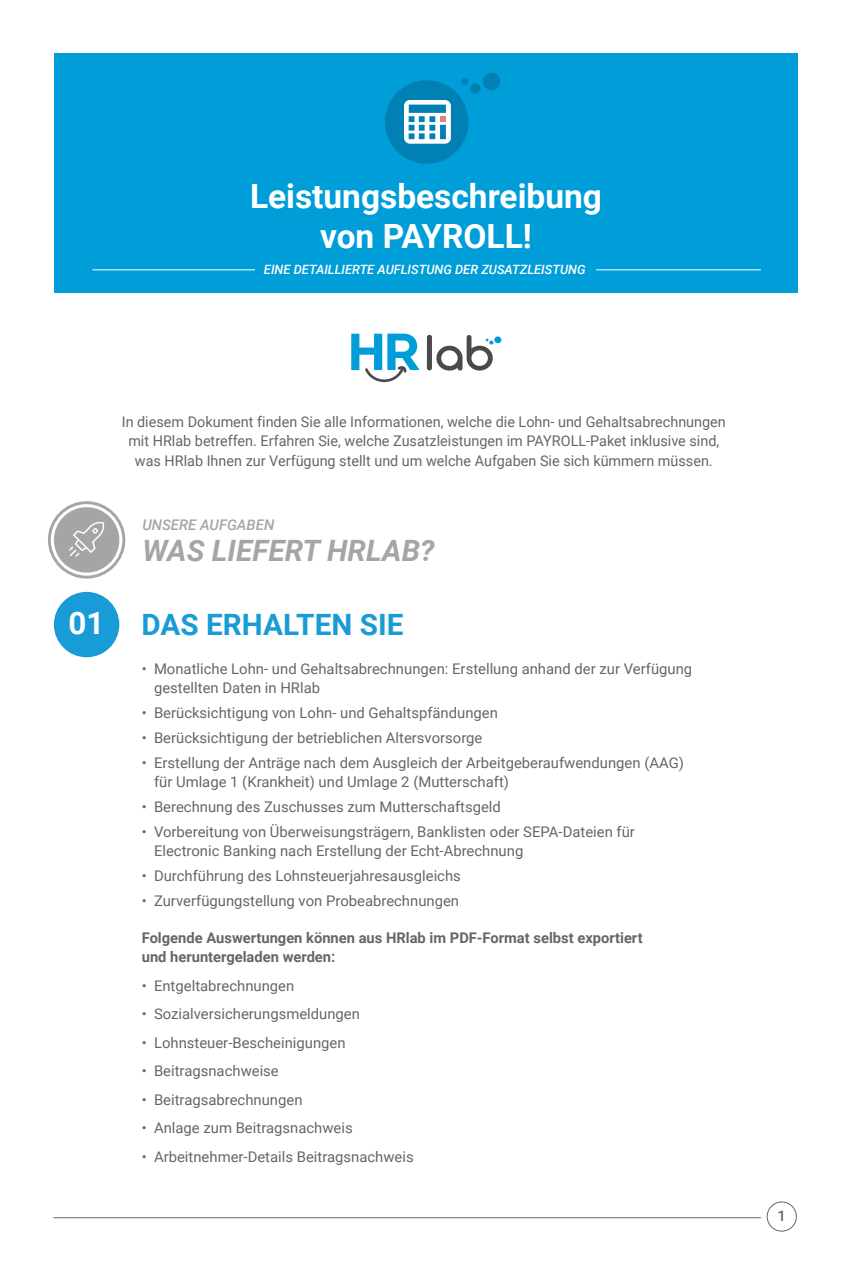
<style>
.page{position:relative;width:851px;height:1263px;background:#fff}
.page>*{position:absolute;margin:0;border:0;box-sizing:border-box;transform-origin:0 0}
.t1{font:700 33.45px/40.2px "Roboto";color:#fff;text-align:center}
.t2{font:700 29.4px "Roboto";color:#199bd8}
.t3{font:italic 700 29.4px "Roboto";color:#a5a5a5}
.t4{font:14.7px/19.5px "Roboto";color:#666;text-align:center}
.t5{font:700 14.7px/19px "Roboto";color:#666}
.t6{font:italic 500 14.7px "Roboto";color:#a5a5a5}
.t7{font:500 14.7px "Roboto";color:#666}
.t8{font:italic 500 12.75px "Roboto";color:#fff}
.s1{font-size:31.05px;color:#fff}
.s2{color:#fff}
</style>
<div class="page">
<div style="left:494px;top:336px;width:7px;height:7px;background:#009dd8;border-radius:50%"></div>
<svg style="left:436px;top:335px;width:57px;height:36px"></svg>
<div style="left:427px;top:335px;width:5px;height:35px;background:#4a4a4a;border-radius:2px"></div>
<svg style="left:351px;top:334px;width:68px;height:48px"></svg>
<div style="left:54px;top:53px;width:743px;height:240px;background:#009ed9"></div>
<div style="left:482px;top:73px;width:18px;height:17px;background:#0080b3;border-radius:50%"></div>
<svg style="left:461px;top:78px;width:20px;height:16px"></svg>
<div style="left:385px;top:80px;width:83px;height:84px;background:#0080b3;border-radius:50%"></div>
<hr style="left:92px;top:269px;width:668px;height:1px;background:#fff">
<div style="left:255px;top:258px;width:340px;height:23px;background:#009ed9"></div>
<hr style="left:54px;top:1217px;width:706px;height:1px;background:#666">
<div style="left:766px;top:1202px;width:30px;height:29px;border:1px solid #666;border-radius:50%"></div>
<svg style="left:404px;top:100px;width:47px;height:44px"></svg>
<div style="left:54px;top:592px;width:65px;height:65px;background:#199bd8;border-radius:50%"></div>
<div style="left:54px;top:507px;width:65px;height:66px;background:#a5a5a5;border-radius:50%"></div>
<svg style="left:69px;top:521px;width:36px;height:36px"></svg>
<div style="left:48px;top:501px;width:77px;height:78px;border:3px solid #a5a5a5;border-radius:50%"></div>
<h1 class="t1" style="left:250px;top:175px;width:353px">Leistungsbeschreibung von PAYROLL!</h1>
<p class="t8" style="left:264px;top:261px;width:323px">EINE DETAILLIERTE AUFLISTUNG DER ZUSATZLEISTUNG</p>
<p class="t4" style="left:122px;top:411px;width:605px">In diesem Dokument finden Sie alle Informationen, welche die Lohn- und Gehaltsabrechnungen mit HRlab betreffen. Erfahren Sie, welche Zusatzleistungen im PAYROLL-Paket inklusive sind, was HRlab Ihnen zur Verfügung stellt und um welche Aufgaben Sie sich kümmern müssen.</p>
<p class="t6" style="left:142px;top:515px;width:133px">UNSERE AUFGABEN</p>
<h2 class="t3" style="left:142px;top:530px;width:294px">WAS LIEFERT HRLAB?</h2>
<h2 class="t2" style="left:69px;top:604px;width:336px"><span class="s1">01</span> DAS ERHALTEN SIE</h2>
<p class="t4" style="left:142px;top:658px;width:552px">• Monatliche Lohn- und Gehaltsabrechnungen: Erstellung anhand der zur Verfügung</p>
<p class="t4" style="left:142px;top:677px;width:180px"><span class="s2">•</span> gestellten Daten in HRlab</p>
<p class="t4" style="left:142px;top:702px;width:357px">• Berücksichtigung von Lohn- und Gehaltspfändungen</p>
<p class="t4" style="left:142px;top:727px;width:342px">• Berücksichtigung der betrieblichen Altersvorsorge</p>
<p class="t4" style="left:142px;top:752px;width:543px">• Erstellung der Anträge nach dem Ausgleich der Arbeitgeberaufwendungen (AAG)</p>
<p class="t4" style="left:142px;top:771px;width:369px"><span class="s2">•</span> für Umlage 1 (Krankheit) und Umlage 2 (Mutterschaft)</p>
<p class="t4" style="left:142px;top:796px;width:360px">• Berechnung des Zuschusses zum Mutterschaftsgeld</p>
<p class="t4" style="left:142px;top:821px;width:494px">• Vorbereitung von Überweisungsträgern, Banklisten oder SEPA-Dateien für</p>
<p class="t4" style="left:142px;top:840px;width:383px"><span class="s2">•</span> Electronic Banking nach Erstellung der Echt-Abrechnung</p>
<p class="t4" style="left:142px;top:865px;width:320px">• Durchführung des Lohnsteuerjahresausgleichs</p>
<p class="t4" style="left:142px;top:890px;width:319px">• Zurverfügungstellung von Probeabrechnungen</p>
<p class="t5" style="left:142px;top:928px;width:502px">Folgende Auswertungen können aus HRlab im PDF-Format selbst exportiert und heruntergeladen werden:</p>
<p class="t4" style="left:142px;top:975px;width:154px">• Entgeltabrechnungen</p>
<p class="t4" style="left:142px;top:1004px;width:220px">• Sozialversicherungsmeldungen</p>
<p class="t4" style="left:142px;top:1032px;width:205px">• Lohnsteuer-Bescheinigungen</p>
<p class="t4" style="left:142px;top:1061px;width:138px">• Beitragsnachweise</p>
<p class="t4" style="left:142px;top:1089px;width:162px">• Beitragsabrechnungen</p>
<p class="t4" style="left:142px;top:1118px;width:212px">• Anlage zum Beitragsnachweis</p>
<p class="t4" style="left:142px;top:1146px;width:273px">• Arbeitnehmer-Details Beitragsnachweis</p>
<p class="t7" style="left:777px;top:1206px;width:10px">1</p>
</div>
